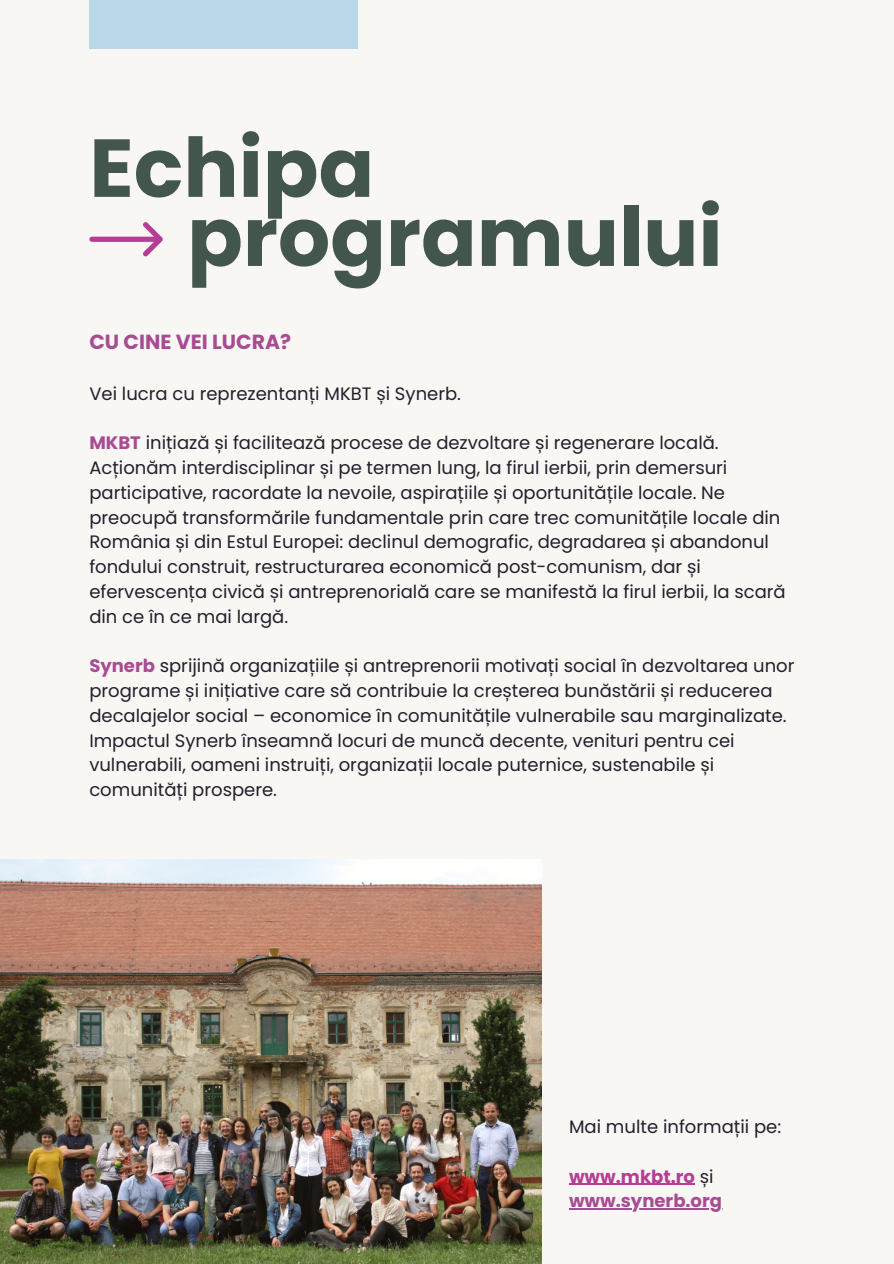
<style>
.page{position:relative;width:894px;height:1264px;background:#fff}
.page>*{position:absolute;margin:0;border:0;box-sizing:border-box;transform-origin:0 0}
.t1{font:700 82.05px/69px "Poppins";color:#43564b}
.t2{font:700 20.4px "Poppins";color:#a84b93}
.t3{font:18px/24.8px "Poppins";color:#231f2b}
.t4{font:700 18px/24.8px "Poppins";color:#a84b93}
.s1{font-weight:700;color:#a84b93}
.s2{color:#b63d95}
.s3{font-weight:400;color:#231f2b}
</style>
<div class="page">
<div style="left:0;top:0;width:893px;height:1263px;background:#f8f7f4"></div>
<svg style="left:89px;top:222px;width:73px;height:35px"></svg>
<div style="left:89px;top:0;width:268px;height:48px;background:#b9d9eb"></div>
<img style="left:0;top:859px;width:541px;height:403px">
<hr style="left:569px;top:1183px;width:125px;height:1px;background:#b63d95">
<hr style="left:569px;top:1208px;width:152px;height:1px;background:#a84b93">
<h1 class="t1" style="left:187px;top:134px;width:537px;text-indent:-98px">Echipa programului</h1>
<p class="t2" style="left:89px;top:328px;width:203px">CU CINE VEI LUCRA?</p>
<p class="t3" style="left:89px;top:381px;width:373px">Vei lucra cu reprezentanți MKBT și Synerb.</p>
<p class="t3" style="left:89px;top:430px;width:697px"><span class="s1">MKBT</span> inițiază și facilitează procese de dezvoltare și regenerare locală.<br>Acționăm interdisciplinar și pe termen lung, la firul ierbii, prin demersuri participative, racordate la nevoile, aspirațiile și oportunitățile locale. Ne preocupă transformările fundamentale prin care trec comunitățile locale din România și din Estul Europei: declinul demografic, degradarea și abandonul fondului construit, restructurarea economică post-comunism, dar și efervescența civică și antreprenorială care se manifestă la firul ierbii, la scară din ce în ce mai largă.</p>
<p class="t3" style="left:89px;top:653px;width:706px"><span class="s1">Synerb</span> sprijină organizațiile și antreprenorii motivați social în dezvoltarea unor programe și inițiative care să contribuie la creșterea bunăstării și reducerea decalajelor social – economice în comunitățile vulnerabile sau marginalizate.<br>Impactul Synerb înseamnă locuri de muncă decente, venituri pentru cei vulnerabili, oameni instruiți, organizații locale puternice, sustenabile și comunități prospere.</p>
<p class="t3" style="left:569px;top:1114px;width:214px">Mai multe informații pe:</p>
<p class="t4" style="left:569px;top:1163px;width:154px"><span class="s2">www.mkbt.ro</span> <span class="s3">și </span>www.synerb.org</p>
</div>
